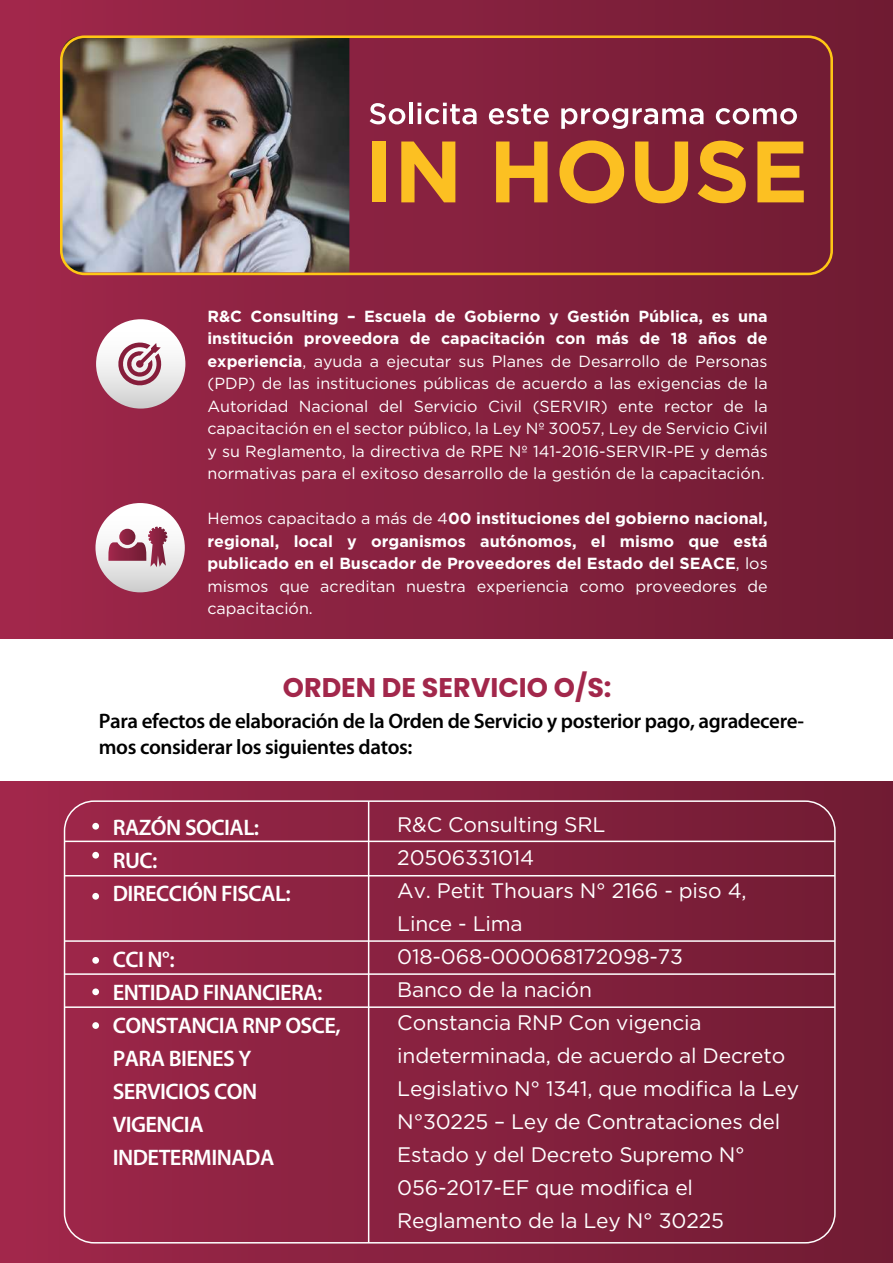
<style>
.page{position:relative;width:893px;height:1263px;background:#fff}
.page>*{position:absolute;margin:0;border:0;box-sizing:border-box;transform-origin:0 0}
.t1{font:700 27px "Poppins";color:#a2274b}
.t2{font:600 22.5px/33px "Myriad Pro";letter-spacing:-.025em;color:#fff}
.t3{font:21px/33px "Gotham";letter-spacing:-.01em;color:#fff}
.t4{font:600 21px/25.2px "Myriad Pro";letter-spacing:-.02em;color:#000}
.t5{font:16.05px/22.5px "Gotham";color:#fff;text-align:justify}
.t6{font:700 16.05px/22.5px "Gotham";color:#fff;text-align:justify}
.s1{font-weight:700}
.s2{font-weight:400}
</style>
<div class="page">
<div style="left:0;top:0;width:893px;height:638px;background:linear-gradient(to right,#a0274b,#6e1b32)"></div>
<img style="left:60px;top:35px;width:773px;height:240px">
<svg style="left:96px;top:319px;width:89px;height:90px"></svg>
<svg style="left:116px;top:341px;width:47px;height:46px"></svg>
<svg style="left:95px;top:503px;width:90px;height:89px"></svg>
<svg style="left:108px;top:526px;width:60px;height:41px"></svg>
<div style="left:0;top:781px;width:893px;height:482px;background:linear-gradient(to right,#a0294c,#711e35)"></div>
<div style="left:92px;top:823px;width:7px;height:7px;background:#fff;border-radius:50%"></div>
<div style="left:92px;top:852px;width:7px;height:6px;background:#fff;border-radius:50%"></div>
<div style="left:92px;top:893px;width:7px;height:7px;background:#fff;border-radius:50%"></div>
<div style="left:92px;top:957px;width:7px;height:7px;background:#fff;border-radius:50%"></div>
<div style="left:92px;top:988px;width:7px;height:7px;background:#fff;border-radius:50%"></div>
<div style="left:92px;top:1022px;width:7px;height:7px;background:#fff;border-radius:50%"></div>
<hr style="left:65px;top:841px;width:770px;height:1px;background:#fff">
<hr style="left:65px;top:875px;width:770px;height:1px;background:#fff">
<hr style="left:65px;top:940px;width:770px;height:2px;background:#fff">
<hr style="left:65px;top:973px;width:770px;height:2px;background:#fff">
<hr style="left:65px;top:1006px;width:770px;height:2px;background:#fff">
<hr style="left:368px;top:801px;width:1px;height:442px;background:#fff">
<p class="t5" style="left:207px;top:304px;width:562px"><span class="s1">R&amp;C Consulting – Escuela de Gobierno y Gestión Pública, es una institución proveedora de capacitación con más de 18 años de experiencia</span>, ayuda a ejecutar sus Planes de Desarrollo de Personas (PDP) de las instituciones públicas de acuerdo a las exigencias de la Autoridad Nacional del Servicio Civil (SERVIR) ente rector de la capacitación en el sector público, la Ley Nº 30057, Ley de Servicio Civil y su Reglamento, la directiva de RPE Nº 141-2016-SERVIR-PE y demás normativas para el exitoso desarrollo de la gestión de la capacitación.</p>
<p class="t6" style="left:207px;top:507px;width:562px"><span class="s2">Hemos capacitado a más de 4</span>00 instituciones del gobierno nacional, regional, local y organismos autónomos, el mismo que está publicado en el Buscador de Proveedores del Estado del SEACE<span class="s2">, los mismos que acreditan nuestra experiencia como proveedores de capacitación.</span></p>
<h1 class="t1" style="left:283px;top:672px;width:330px">ORDEN DE SERVICIO O/S:</h1>
<h3 class="t4" style="left:99px;top:708px;width:707px">Para efectos de elaboración de la Orden de Servicio y posterior pago, agradecere&shy;mos considerar los siguientes datos:</h3>
<h2 class="t2" style="left:113px;top:810px;width:180px">RAZÓN SOCIAL:<br>RUC:<br>DIRECCIÓN FISCAL:</h2>
<h2 class="t2" style="left:113px;top:942px;width:230px">CCI N°:<br>ENTIDAD FINANCIERA:<br>CONSTANCIA RNP OSCE,<br>PARA BIENES Y<br>SERVICIOS CON<br>VIGENCIA<br>INDETERMINADA</h2>
<p class="t3" style="left:397px;top:808px;width:403px">R&amp;C Consulting SRL<br>20506331014<br>Av. Petit Thouars N° 2166 - piso 4,<br>Lince - Lima<br>018-068-000068172098-73<br>Banco de la nación<br>Constancia RNP Con vigencia indeterminada, de acuerdo al Decreto<br>Legislativo N° 1341, que modifica la Ley<br>N°30225 – Ley de Contrataciones del<br>Estado y del Decreto Supremo N°<br>056-2017-EF que modifica el<br>Reglamento de la Ley N° 30225</p>
</div>
